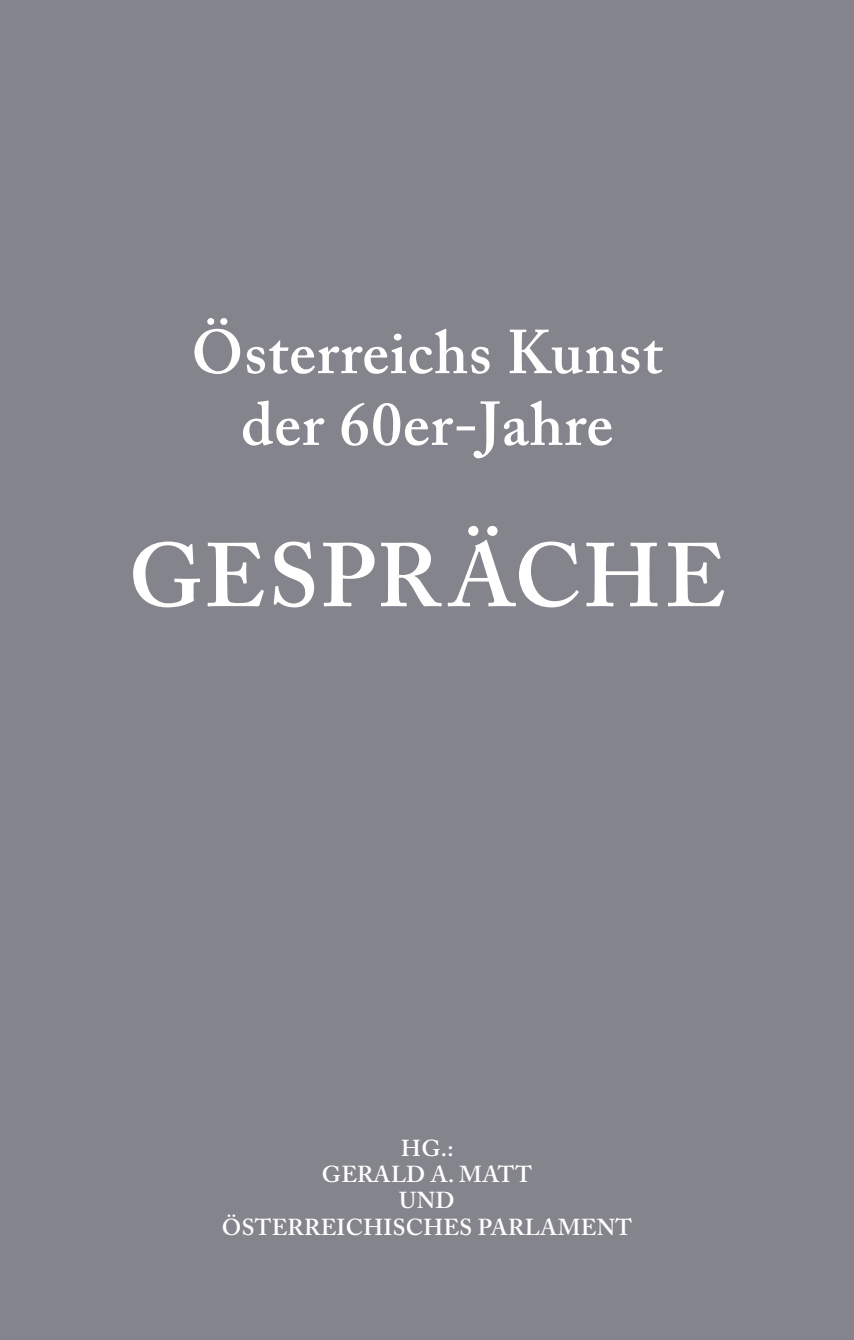
<style>
.page{position:relative;width:854px;height:1340px;background:#fff}
.page>*{position:absolute;margin:0;border:0;box-sizing:border-box;transform-origin:0 0}
.t1{font:600 89.25px "Adobe Caslon Pro";letter-spacing:.025em;color:#fff}
.t2{font:600 61.25px/71.8px "Adobe Caslon Pro";letter-spacing:.015em;color:#fff;text-align:center}
.t3{font:600 22.93px/26.2px "Adobe Caslon Pro";letter-spacing:.015em;color:#fff;text-align:center}
</style>
<div class="page">
<div style="left:0;top:0;width:853px;height:1339px;background:#84848d"></div>
<h2 class="t2" style="left:191px;top:316px;width:473px">Österreichs Kunst der 60er-Jahre</h2>
<h1 class="t1" style="left:128px;top:523px;width:598px">GESPRÄCHE</h1>
<p class="t3" style="left:222px;top:1134px;width:411px">HG.:<br>GERALD A. MATT<br>UND<br>ÖSTERREICHISCHES PARLAMENT</p>
</div>
